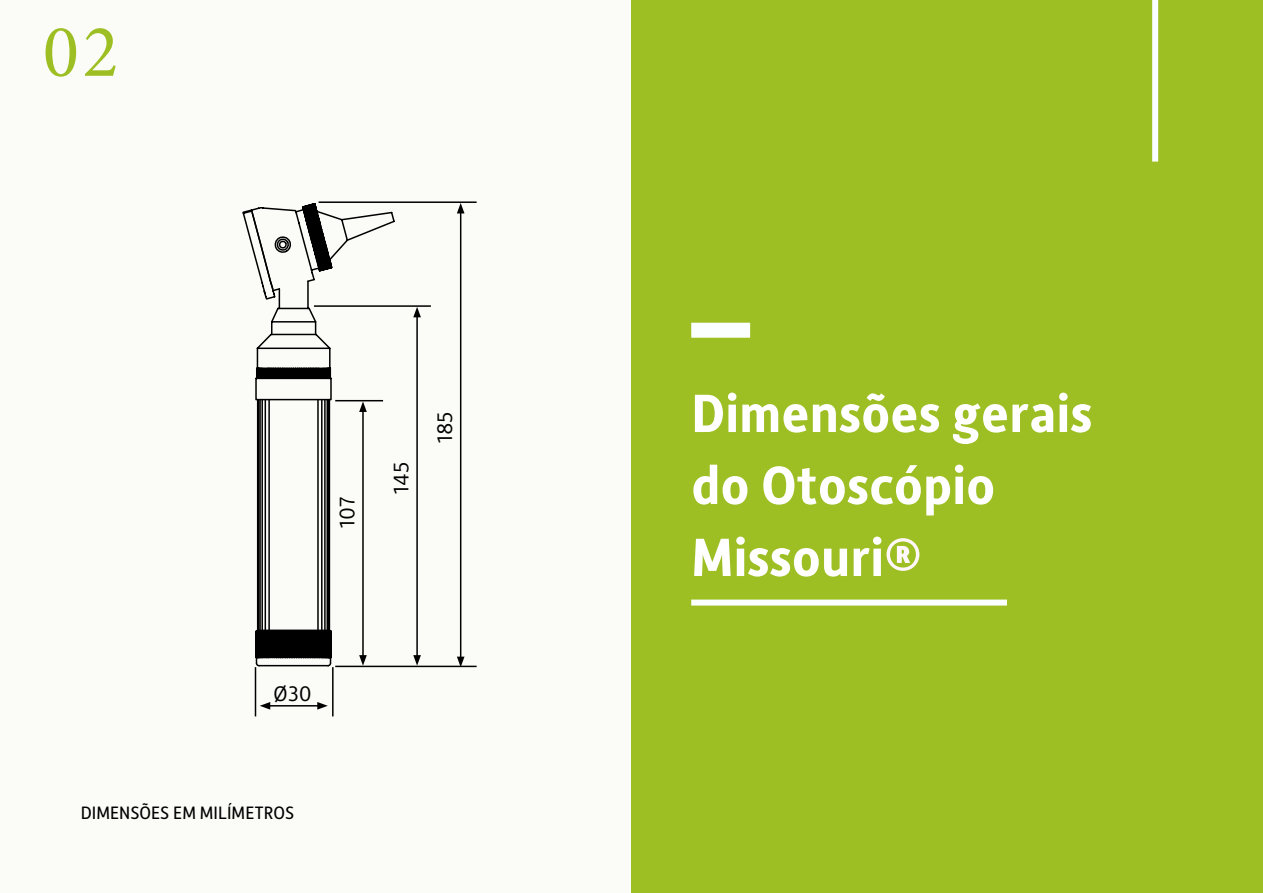
<style>
.page{position:relative;width:1263px;height:893px;background:#fff}
.page>*{position:absolute;margin:0;border:0;box-sizing:border-box;transform-origin:0 0}
.t1{font:75px "Minion Pro";color:#9ebf24}
.t2{font:700 54px/72px "Alber New";color:#fff}
.t3{font:300 27px "Alber New";color:#000}
.t4{font:18px "Alber New";color:#000}
.s1{color:#fff7fa}
</style>
<div class="page">
<div style="left:0;top:0;width:631px;height:893px;background:#fbfcf7"></div>
<div style="left:631px;top:0;width:632px;height:893px;background:#9ebf24"></div>
<div style="left:691px;top:323px;width:59px;height:15px;background:#fcffff"></div>
<div style="left:691px;top:600px;width:316px;height:6px;background:#fcffff"></div>
<div style="left:1152px;top:0;width:6px;height:162px;background:#fcffff"></div>
<svg style="left:255px;top:632px;width:77px;height:35px"></svg>
<svg style="left:242px;top:202px;width:153px;height:430px"></svg>
<hr style="left:319px;top:201px;width:158px;height:2px;background:#000">
<hr style="left:335px;top:666px;width:142px;height:1px;background:#000">
<hr style="left:314px;top:305px;width:117px;height:2px;background:#000">
<hr style="left:335px;top:400px;width:48px;height:1px;background:#000">
<hr style="left:460px;top:211px;width:1px;height:448px;background:#000">
<svg style="left:457px;top:203px;width:7px;height:10px"></svg>
<svg style="left:457px;top:657px;width:7px;height:9px"></svg>
<hr style="left:416px;top:315px;width:2px;height:342px;background:#000">
<svg style="left:413px;top:307px;width:8px;height:10px"></svg>
<svg style="left:413px;top:655px;width:8px;height:11px"></svg>
<hr style="left:362px;top:410px;width:2px;height:247px;background:#000">
<svg style="left:359px;top:401px;width:8px;height:11px"></svg>
<svg style="left:359px;top:655px;width:8px;height:11px"></svg>
<hr style="left:255px;top:667px;width:1px;height:49px;background:#000">
<hr style="left:332px;top:667px;width:2px;height:49px;background:#000">
<hr style="left:268px;top:705px;width:52px;height:1px;background:#000">
<svg style="left:260px;top:702px;width:10px;height:8px"></svg>
<svg style="left:317px;top:702px;width:11px;height:8px"></svg>
<h1 class="t1" style="left:43px;top:2px;width:77px">02</h1>
<p class="t3" style="left:327px;top:529px;width:34px;rotate:-90deg">107</p>
<p class="t3" style="left:381px;top:495px;width:35px;rotate:-90deg">145</p>
<p class="t3" style="left:425px;top:444px;width:35px;rotate:-90deg">185</p>
<p class="t3" style="left:273px;top:674px;width:40px">Ø30</p>
<p class="t4" style="left:81px;top:801px;width:215px">DIMENSÕES EM MILÍMETROS</p>
<p class="t2" style="left:691px;top:375px;width:403px">Dimensões gerais do Otoscópio<br>Missouri<span class="s1">®</span></p>
</div>
